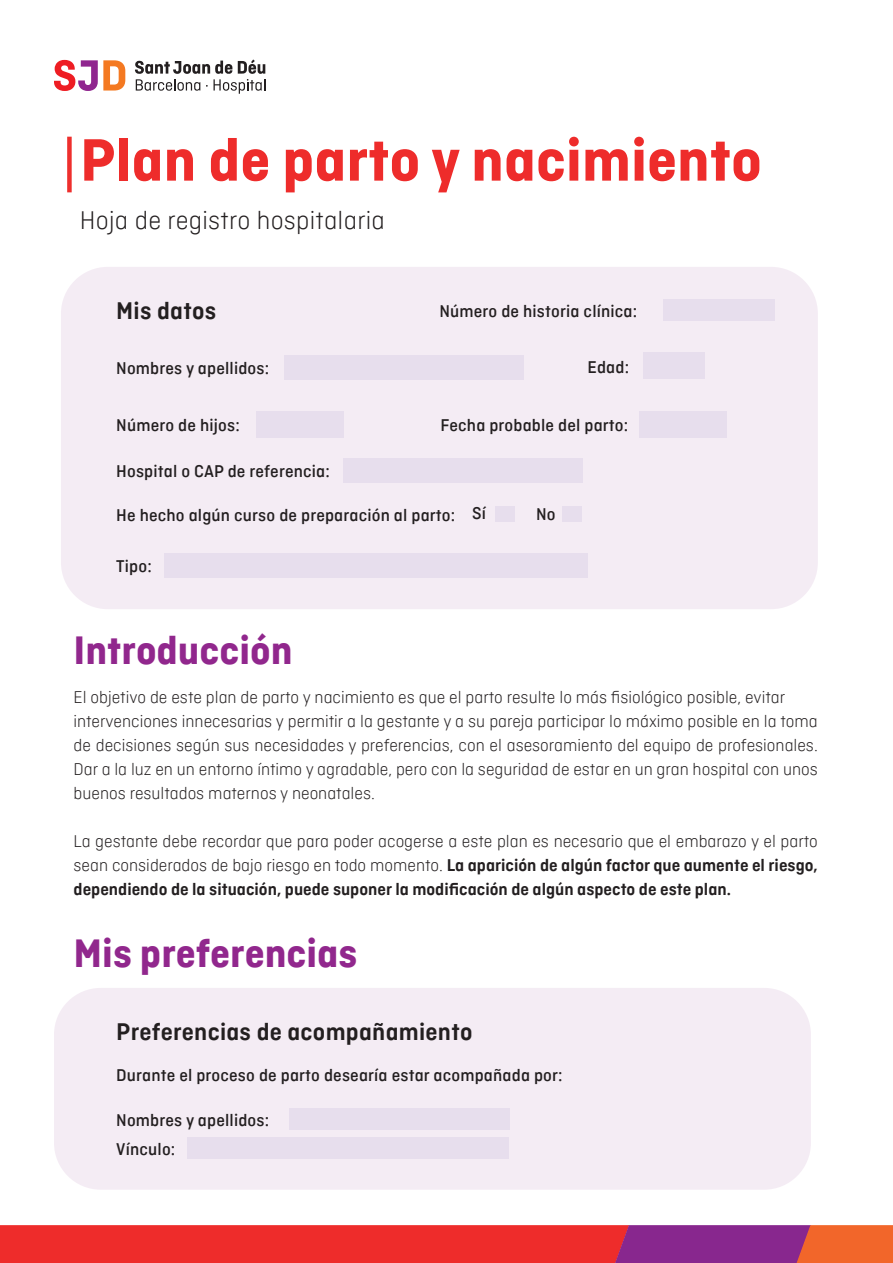
<style>
.page{position:relative;width:893px;height:1263px;background:#fff}
.page>*{position:absolute;margin:0;border:0;box-sizing:border-box;transform-origin:0 0}
.título_portada{font:700 63px "Ciutadella";color:#ee2c2b}
.texto_base{font:700 42px "Ciutadella";color:#91278d}
.t1{font:300 27px "Ciutadella";letter-spacing:.01em;color:#231f20}
.t2{font:600 25.5px "Ciutadella";letter-spacing:.01em;color:#231f20}
.texto_base-2{font:300 18px/24px "Ciutadella";color:#231f20;text-align:justify}
.t3{font:500 18px "Ciutadella";letter-spacing:.01em;color:#231f20}
.texto_base-3{font:600 18px "Ciutadella";color:#231f20}
.s1{font-weight:600}
</style>
<div class="page">
<div style="left:61px;top:267px;width:757px;height:342px;background:#f4ecf4;border-radius:47px"></div>
<div style="left:54px;top:988px;width:757px;height:202px;background:#f4ecf4;border-radius:47px"></div>
<svg style="left:0;top:1225px;width:893px;height:38px;background:#d9313f"></svg>
<div style="left:67px;top:137px;width:5px;height:55px;background:#ee2f2d"></div>
<svg style="left:54px;top:60px;width:71px;height:31px"></svg>
<svg style="left:135px;top:59px;width:130px;height:35px"></svg>
<div style="left:284px;top:355px;width:240px;height:24px;background:#e7deed"></div>
<div style="left:164px;top:553px;width:423px;height:24px;background:#e7deed"></div>
<div style="left:344px;top:458px;width:239px;height:24px;background:#e7deed"></div>
<div style="left:256px;top:411px;width:88px;height:27px;background:#e7deed"></div>
<div style="left:640px;top:411px;width:87px;height:27px;background:#e7deed"></div>
<div style="left:643px;top:352px;width:62px;height:27px;background:#e7deed"></div>
<div style="left:663px;top:299px;width:112px;height:21px;background:#e7deed"></div>
<div style="left:289px;top:1108px;width:220px;height:21px;background:#e7deed"></div>
<div style="left:188px;top:1137px;width:321px;height:21px;background:#e7deed"></div>
<div style="left:495px;top:506px;width:20px;height:16px;background:#e7deed"></div>
<div style="left:563px;top:506px;width:19px;height:16px;background:#e7deed"></div>
<p class="título_portada" style="left:80px;top:124px;width:683px">Plan de parto y nacimiento</p>
<p class="t1" style="left:80px;top:206px;width:306px">Hoja de registro hospitalaria</p>
<p class="t2" style="left:116px;top:296px;width:102px">Mis datos</p>
<p class="t3" style="left:116px;top:358px;width:155px">Nombres y apellidos:</p>
<p class="t3" style="left:439px;top:301px;width:199px">Número de historia clínica:</p>
<p class="t3" style="left:587px;top:357px;width:43px">Edad:</p>
<p class="t3" style="left:116px;top:415px;width:125px">Número de hijos:</p>
<p class="t3" style="left:116px;top:461px;width:215px">Hospital o CAP de referencia:</p>
<p class="t3" style="left:116px;top:505px;width:341px">He hecho algún curso de preparación al parto:</p>
<p class="t3" style="left:472px;top:503px;width:15px">Sí</p>
<p class="t3" style="left:536px;top:504px;width:21px">No</p>
<p class="t3" style="left:116px;top:556px;width:37px">Tipo:</p>
<p class="t3" style="left:440px;top:415px;width:189px">Fecha probable del parto:</p>
<p class="texto_base" style="left:74px;top:626px;width:220px">Introducción</p>
<p class="texto_base-2" style="left:74px;top:685px;width:713px">El objetivo de este plan de parto y nacimiento es que el parto resulte lo más fisiológico posible, evitar</p>
<p class="texto_base-2" style="left:74px;top:709px;width:746px">intervenciones innecesarias y permitir a la gestante y a su pareja participar lo máximo posible en la toma de decisiones según sus necesidades y preferencias, con el asesoramiento del equipo de profesionales.<br>Dar a la luz en un entorno íntimo y agradable, pero con la seguridad de estar en un gran hospital con unos buenos resultados maternos y neonatales.</p>
<p class="texto_base-2" style="left:74px;top:829px;width:746px">La gestante debe recordar que para poder acogerse a este plan es necesario que el embarazo y el parto sean considerados de bajo riesgo en todo momento. <span class="s1">La aparición de algún factor que aumente el riesgo,</span></p>
<p class="texto_base-3" style="left:74px;top:879px;width:659px">dependiendo de la situación, puede suponer la modificación de algún aspecto de este plan.</p>
<p class="texto_base" style="left:74px;top:929px;width:285px">Mis preferencias</p>
<p class="t2" style="left:116px;top:1017px;width:358px">Preferencias de acompañamiento</p>
<p class="t3" style="left:116px;top:1065px;width:448px">Durante el proceso de parto desearía estar acompañada por:</p>
<p class="t3" style="left:116px;top:1110px;width:155px">Nombres y apellidos:</p>
<p class="t3" style="left:116px;top:1139px;width:61px">Vínculo:</p>
</div>
